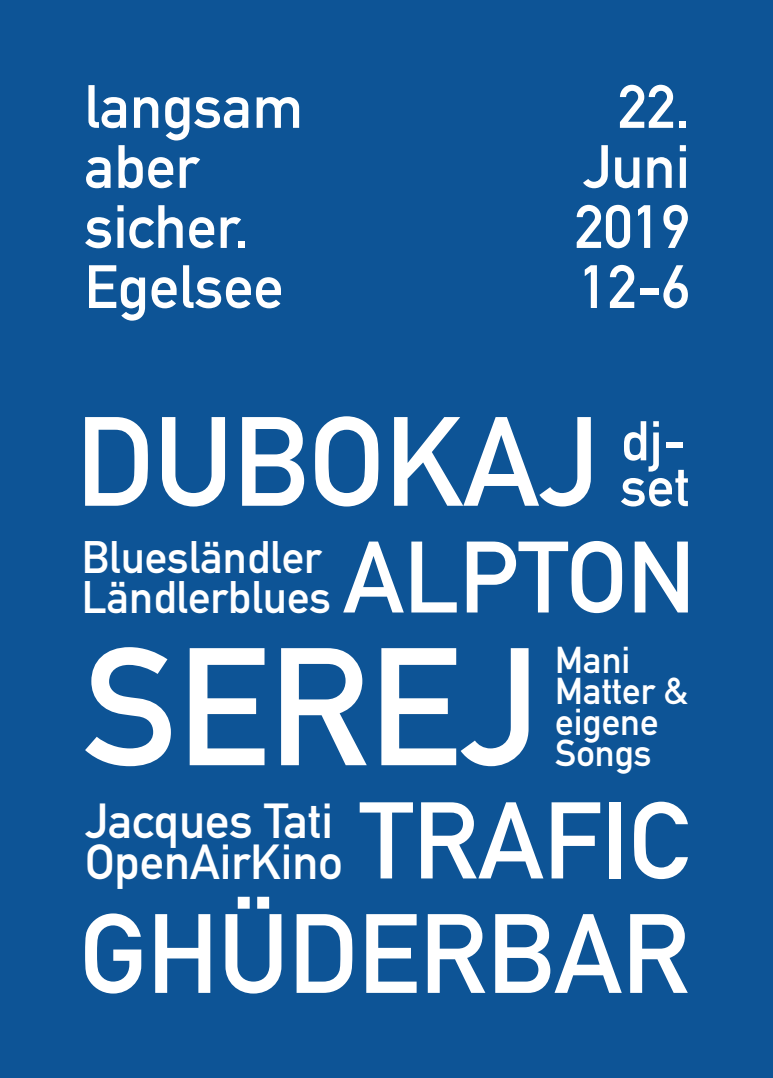
<style>
.page{position:relative;width:773px;height:1078px;background:#fff}
.page>*{position:absolute;margin:0;border:0;box-sizing:border-box;transform-origin:0 0}
.t1{font:164.25px "DIN Mittelschrift Std";color:#fff}
.t2{font:124.5px "DIN Mittelschrift Std";color:#fff}
.t3{font:110.5px "DIN Mittelschrift Std";color:#fff}
.t4{font:106.75px "DIN Mittelschrift Std";color:#fff}
.t5{font:60px/60px "DIN Mittelschrift Std";color:#fff;text-align:justify}
.t6{font:55px "DIN Mittelschrift Std";color:#fff}
.t7{font:48.5px/40.5px "DIN Mittelschrift Std";color:#fff}
.t8{font:44.75px/40px "DIN Mittelschrift Std";color:#fff}
.t9{font:37px/30.8px "DIN Mittelschrift Std";color:#fff}
.s1{font-size:99.5px}
</style>
<div class="page">
<div style="left:0;top:0;width:772px;height:1077px;background:#0d5496"></div>
<p class="t5" style="left:84px;top:85px;width:220px;text-align:left">langsam aber sicher.<br>Egelsee</p>
<p class="t5" style="left:574px;top:85px;width:117px;text-indent:43px">22.<br>Juni 2019<br>12-6</p>
<h2 class="t2" style="left:76px;top:417px;width:525px">DUBOKAJ</h2>
<p class="t6" style="left:620px;top:421px;width:67px">dj-</p>
<p class="t6" style="left:620px;top:467px;width:71px">set</p>
<p class="t8" style="left:82px;top:543px;width:615px">Bluesländler<br>Ländlerblues <span class="s1">ALPTON</span></p>
<h1 class="t1" style="left:83px;top:648px;width:458px">SEREJ</h1>
<p class="t9" style="left:555px;top:650px;width:134px">Mani<br>Matter &amp; eigene</p>
<p class="t9" style="left:555px;top:742px;width:98px">Songs</p>
<h3 class="t4" style="left:359px;top:802px;width:330px">TRAFIC</h3>
<p class="t7" style="left:85px;top:807px;width:259px">Jacques Tati<br>OpenAirKino</p>
<h3 class="t3" style="left:79px;top:913px;width:611px">GHÜDERBAR</h3>
</div>
